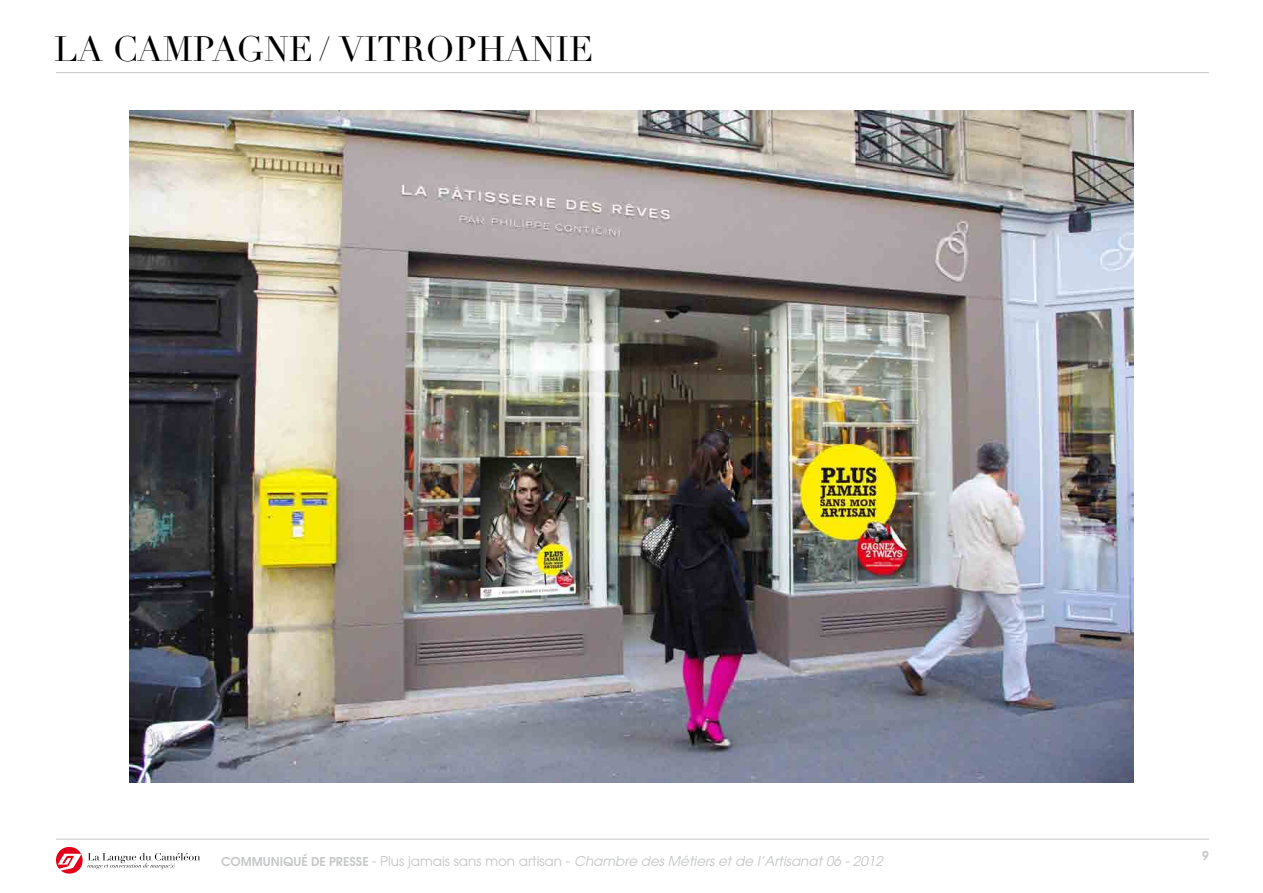
<style>
.page{position:relative;width:1263px;height:893px;background:#fff}
.page>*{position:absolute;margin:0;border:0;box-sizing:border-box;transform-origin:0 0}
.t1{font:34.5px "Didot";color:#000}
.t2{font:italic 13.5px "Avant Garde";color:#c6c7c8}
.t3{font:600 13.5px "Avant Garde Gothic Itc T";color:#c6c7c8}
.s1{font-family:"Avant Garde Gothic Itc T";font-weight:600;font-style:normal}
.s2{font-style:normal}
</style>
<div class="page">
<hr style="left:56px;top:72px;width:1153px;height:1px;background:#c6c7c8">
<hr style="left:56px;top:839px;width:1153px;height:1px;background:#c6c7c8">
<svg style="left:56px;top:847px;width:144px;height:27px"></svg>
<img style="left:129px;top:110px;width:1005px;height:673px">
<h1 class="t1" style="left:54px;top:28px;width:541px">LA CAMPAGNE / VITROPHANIE</h1>
<p class="t2" style="left:221px;top:852px;width:663px"><span class="s1">COMMUNIQUÉ DE PRESSE</span> <span class="s2">- Plus jamais sans mon artisan -</span> Chambre des Métiers et de l’Artisanat 06 - 2012</p>
<p class="t3" style="left:1202px;top:848px;width:8px">9</p>
</div>
